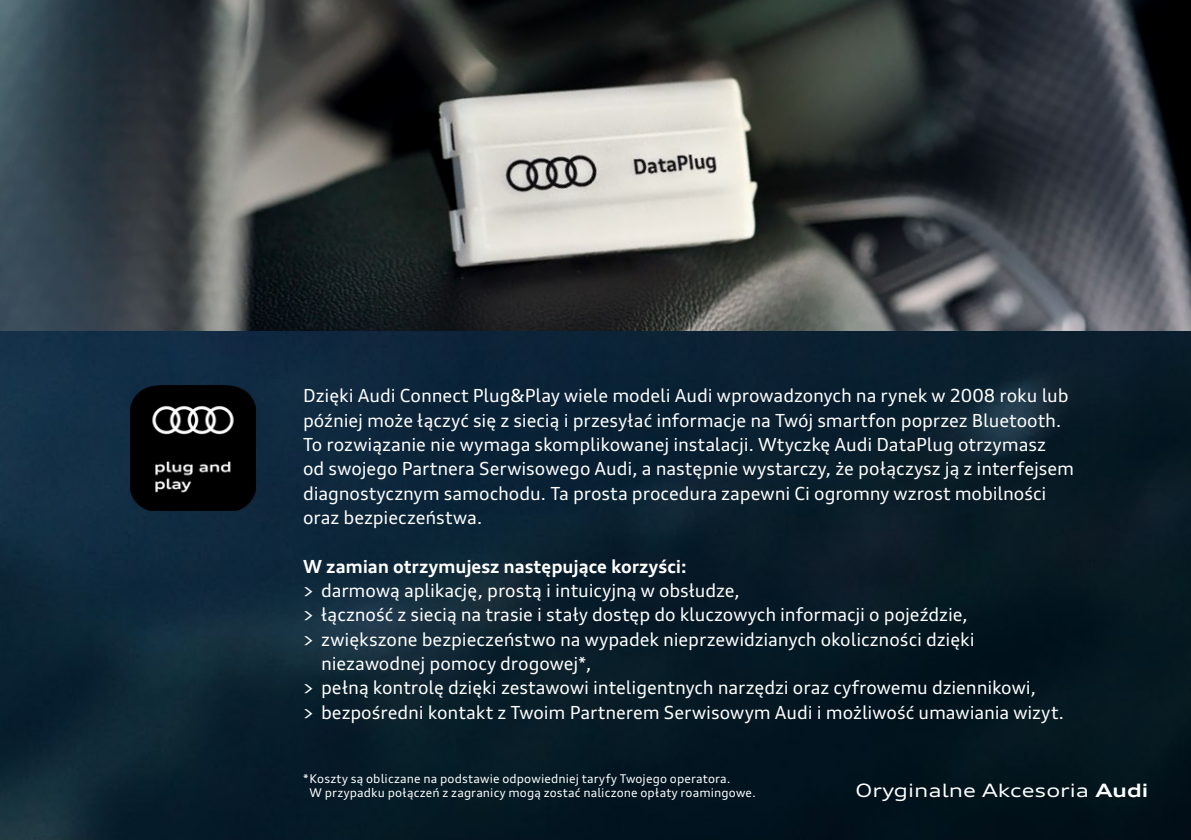
<style>
.page{position:relative;width:1191px;height:840px;background:#fff}
.page>*{position:absolute;margin:0;border:0;box-sizing:border-box;transform-origin:0 0}
.t1{font:expanded 18.4px "Audi Type";color:#fff}
.t2{font:18px/24.4px "Audi Type";letter-spacing:-.005em;color:#fff}
.t3{font:700 18px "Audi Type";color:#fff}
.t4{font:12px/14.4px "Audi Type";letter-spacing:.015em;color:#fff}
.s1{font-weight:700}
</style>
<div class="page">
<img style="left:0;top:0;width:1191px;height:331px">
<img style="left:0;top:331px;width:1191px;height:508px">
<img style="left:130px;top:385px;width:125px;height:125px">
<p class="t2" style="left:303px;top:383px;width:772px">Dzięki Audi Connect Plug&amp;Play wiele modeli Audi wprowadzonych na rynek w 2008 roku lub później może łączyć się z siecią i przesyłać informacje na Twój smartfon poprzez Bluetooth.<br>To rozwiązanie nie wymaga skomplikowanej instalacji. Wtyczkę Audi DataPlug otrzymasz<br>od swojego Partnera Serwisowego Audi, a następnie wystarczy, że połączysz ją z interfejsem diagnostycznym samochodu. Ta prosta procedura zapewni Ci ogromny wzrost mobilności oraz bezpieczeństwa.</p>
<p class="t3" style="left:303px;top:554px;width:385px">W zamian otrzymujesz następujące korzyści:</p>
<p class="t2" style="left:303px;top:578px;width:438px">&gt; darmową aplikację, prostą i intuicyjną w obsłudze,</p>
<p class="t2" style="left:303px;top:602px;width:666px">&gt; łączność z siecią na trasie i stały dostęp do kluczowych informacji o pojeździe,</p>
<p class="t2" style="left:303px;top:626px;width:673px">&gt; zwiększone bezpieczeństwo na wypadek nieprzewidzianych okoliczności dzięki</p>
<p class="t2" style="left:321px;top:650px;width:272px">niezawodnej pomocy drogowej*,</p>
<p class="t2" style="left:303px;top:675px;width:734px">&gt; pełną kontrolę dzięki zestawowi inteligentnych narzędzi oraz cyfrowemu dziennikowi,</p>
<p class="t2" style="left:303px;top:699px;width:762px">&gt; bezpośredni kontakt z Twoim Partnerem Serwisowym Audi i możliwość umawiania wizyt.</p>
<p class="t4" style="left:310px;top:770px;width:448px;text-indent:-7px">* Koszty są obliczane na podstawie odpowiedniej taryfy Twojego operatora.<br>W przypadku połączeń z zagranicy mogą zostać naliczone opłaty roamingowe.</p>
<p class="t1" style="left:855px;top:779px;width:294px">Oryginalne Akcesoria <span class="s1">Audi</span></p>
</div>
